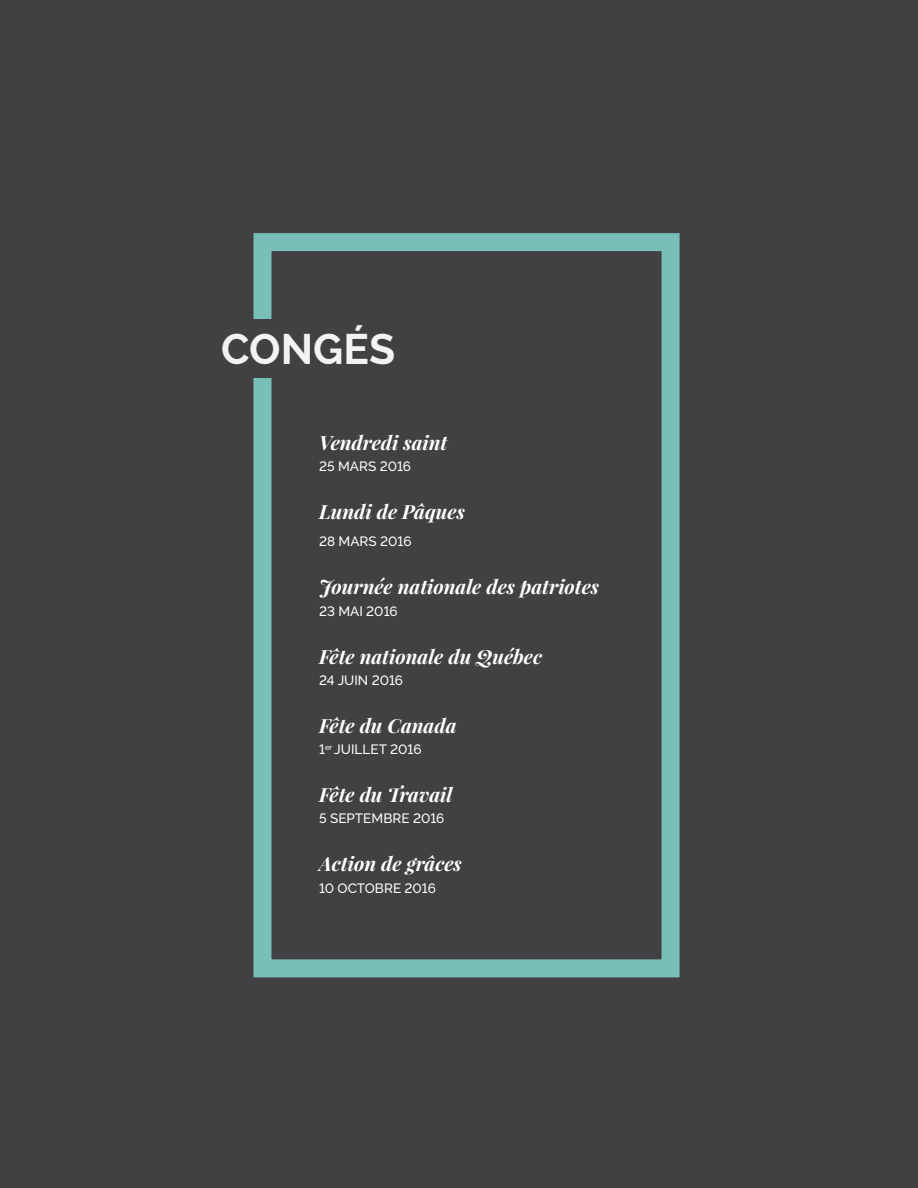
<style>
.page{position:relative;width:918px;height:1188px;background:#414042}
.page>*{position:absolute;margin:0;border:0;box-sizing:border-box;transform-origin:0 0}
.t1{font:700 42.45px "Raleway";color:#f2f3f3}
.t2{font:italic 700 19.5px "Playfair Display";color:#fff}
.t3{font:500 13.5px "Raleway";color:#fff}
</style>
<div class="page">
<div style="left:254px;top:233px;width:426px;height:744px;border:18px solid #78bfb8"></div>
<div style="left:234px;top:320px;width:60px;height:58px;background:#414042"></div>
<h1 class="t1" style="left:221px;top:325px;width:175px">CONGÉS</h1>
<p class="t2" style="left:319px;top:429px;width:130px">Vendredi saint</p>
<p class="t3" style="left:319px;top:459px;width:94px">25 MARS 2016</p>
<p class="t2" style="left:319px;top:499px;width:147px">Lundi de Pâques</p>
<p class="t3" style="left:319px;top:534px;width:94px">28 MARS 2016</p>
<p class="t2" style="left:319px;top:574px;width:282px">Journée nationale des patriotes</p>
<p class="t3" style="left:319px;top:603px;width:80px">23 MAI 2016</p>
<p class="t2" style="left:319px;top:643px;width:225px">Fête nationale du Québec</p>
<p class="t3" style="left:319px;top:672px;width:86px">24 JUIN 2016</p>
<p class="t2" style="left:319px;top:712px;width:139px">Fête du Canada</p>
<p class="t3" style="left:319px;top:742px;width:104px">1<sup>er</sup> JUILLET 2016</p>
<p class="t2" style="left:319px;top:781px;width:135px">Fête du Travail</p>
<p class="t3" style="left:319px;top:811px;width:127px">5 SEPTEMBRE 2016</p>
<p class="t2" style="left:319px;top:851px;width:144px">Action de grâces</p>
<p class="t3" style="left:319px;top:880px;width:118px">10 OCTOBRE 2016</p>
</div>
